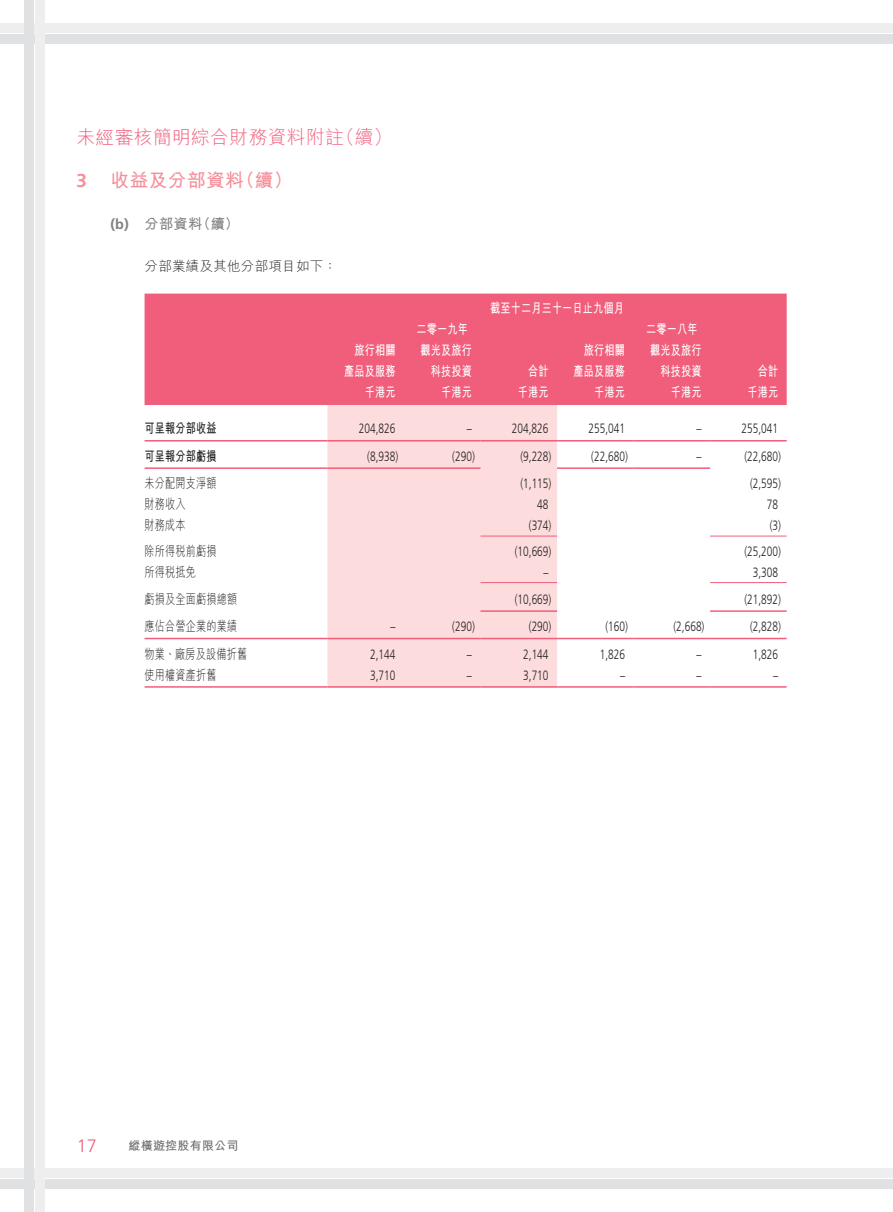
<style>
.page{position:relative;width:893px;height:1212px;background:#fff}
.page>*{position:absolute;margin:0;border:0;box-sizing:border-box;transform-origin:0 0}
.t1{font:300 18.75px "M Hei HK";letter-spacing:.02em;color:#f05e7b}
.t2{font:700 18.75px "M Hei HK";letter-spacing:.02em;color:#f4909b}
.t3{font:700 18.75px "Frutiger LT Std";color:#f4909b}
.t4{font:300 18px "Frutiger LT Std";color:#f05e7b}
.t5{font:700 14.25px "M Hei HK";color:#808285}
.t6{font:300 13.5px "Frutiger LT Std";color:#231f20;scale:.75 1}
.t7{font:700 13.5px/21px "M Hei HK";letter-spacing:.02em;color:#fff;text-align:right;scale:.75 1}
.t8{font:300 13.5px "M Hei HK";letter-spacing:.02em;color:#231f20;scale:.75 1}
.t9{font:300 13.5px "M Hei HK";letter-spacing:.02em;color:#231f20}
.t10{font:700 13.5px "M Hei HK";letter-spacing:.02em;color:#231f20;scale:.75 1}
.t11{font:700 12px "M Hei HK";letter-spacing:.02em;color:#6c6d70}
.s1{font-family:"Frutiger LT Std"}
</style>
<div class="page">
<div style="left:0;top:23px;width:893px;height:10px;background:#eeeeef"></div>
<div style="left:0;top:34px;width:893px;height:10px;background:#e0e1e3"></div>
<div style="left:0;top:1168px;width:893px;height:10px;background:#eeeeef"></div>
<div style="left:0;top:1179px;width:893px;height:10px;background:#e0e1e3"></div>
<div style="left:35px;top:0;width:9px;height:1212px;background:#eeeeef"></div>
<div style="left:24px;top:0;width:10px;height:1212px;background:#e0e1e3"></div>
<div style="left:145px;top:294px;width:642px;height:111px;background:#f05e7b"></div>
<div style="left:327px;top:405px;width:230px;height:281px;background:#fcdcdd"></div>
<hr style="left:145px;top:440px;width:182px;height:1px;background:#f05e7b">
<hr style="left:327px;top:440px;width:77px;height:1px;background:#f05e7b">
<hr style="left:404px;top:440px;width:76px;height:1px;background:#f05e7b">
<hr style="left:480px;top:440px;width:77px;height:1px;background:#f05e7b">
<hr style="left:557px;top:440px;width:77px;height:1px;background:#f05e7b">
<hr style="left:634px;top:440px;width:76px;height:1px;background:#f05e7b">
<hr style="left:710px;top:440px;width:77px;height:1px;background:#f05e7b">
<hr style="left:145px;top:467px;width:182px;height:2px;background:#f05e7b">
<hr style="left:327px;top:467px;width:77px;height:2px;background:#f05e7b">
<hr style="left:404px;top:467px;width:76px;height:2px;background:#f05e7b">
<hr style="left:557px;top:467px;width:77px;height:2px;background:#f05e7b">
<hr style="left:634px;top:467px;width:76px;height:2px;background:#f05e7b">
<hr style="left:480px;top:536px;width:77px;height:1px;background:#f05e7b">
<hr style="left:710px;top:536px;width:77px;height:1px;background:#f05e7b">
<hr style="left:480px;top:582px;width:77px;height:1px;background:#f05e7b">
<hr style="left:710px;top:582px;width:77px;height:1px;background:#f05e7b">
<hr style="left:480px;top:610px;width:77px;height:2px;background:#f05e7b">
<hr style="left:710px;top:610px;width:77px;height:2px;background:#f05e7b">
<hr style="left:145px;top:638px;width:182px;height:1px;background:#f05e7b">
<hr style="left:327px;top:638px;width:77px;height:1px;background:#f05e7b">
<hr style="left:404px;top:638px;width:76px;height:1px;background:#f05e7b">
<hr style="left:480px;top:638px;width:77px;height:1px;background:#f05e7b">
<hr style="left:557px;top:638px;width:77px;height:1px;background:#f05e7b">
<hr style="left:634px;top:638px;width:76px;height:1px;background:#f05e7b">
<hr style="left:710px;top:638px;width:77px;height:1px;background:#f05e7b">
<hr style="left:145px;top:686px;width:182px;height:2px;background:#f05e7b">
<hr style="left:327px;top:686px;width:77px;height:2px;background:#f05e7b">
<hr style="left:404px;top:686px;width:76px;height:2px;background:#f05e7b">
<hr style="left:480px;top:686px;width:77px;height:2px;background:#f05e7b">
<hr style="left:557px;top:686px;width:77px;height:2px;background:#f05e7b">
<hr style="left:634px;top:686px;width:76px;height:2px;background:#f05e7b">
<hr style="left:710px;top:686px;width:77px;height:2px;background:#f05e7b">
<h1 class="t1" style="left:77px;top:128px;width:317px">未經審核簡明綜合財務資料附註（續）</h1>
<h1 class="t3" style="left:77px;top:169px;width:12px">3</h1>
<h1 class="t2" style="left:111px;top:166px;width:183px">收益及分部資料（續）</h1>
<p class="t5" style="left:111px;top:213px;width:130px"><span class="s1">(b)</span> 分部資料（續）</p>
<p class="t9" style="left:145px;top:259px;width:194px">分部業績及其他分部項目如下：</p>
<p class="t7" style="left:490px;top:296px;width:180px">截至十二月三十一日止九個月</p>
<p class="t7" style="left:416px;top:317px;width:70px">二零一九年</p>
<p class="t7" style="left:646px;top:317px;width:70px">二零一八年</p>
<p class="t7" style="left:344px;top:338px;width:70px">旅行相關產品及服務</p>
<p class="t7" style="left:421px;top:338px;width:70px">觀光及旅行科技投資</p>
<p class="t7" style="left:528px;top:359px;width:29px">合計</p>
<p class="t7" style="left:574px;top:338px;width:70px">旅行相關產品及服務</p>
<p class="t7" style="left:650px;top:338px;width:70px">觀光及旅行科技投資</p>
<p class="t7" style="left:758px;top:359px;width:29px">合計</p>
<p class="t7" style="left:365px;top:380px;width:43px">千港元</p>
<p class="t7" style="left:441px;top:380px;width:43px">千港元</p>
<p class="t7" style="left:518px;top:380px;width:43px">千港元</p>
<p class="t7" style="left:594px;top:380px;width:43px">千港元</p>
<p class="t7" style="left:671px;top:380px;width:43px">千港元</p>
<p class="t7" style="left:747px;top:380px;width:43px">千港元</p>
<p class="t10" style="left:145px;top:419px;width:98px">可呈報分部收益</p>
<p class="t6" style="left:359px;top:421px;width:50px">204,826</p>
<p class="t6" style="left:467px;top:421px;width:8px">–</p>
<p class="t6" style="left:512px;top:421px;width:50px">204,826</p>
<p class="t6" style="left:588px;top:421px;width:50px">255,041</p>
<p class="t6" style="left:696px;top:421px;width:8px">–</p>
<p class="t6" style="left:741px;top:421px;width:50px">255,041</p>
<p class="t10" style="left:145px;top:446px;width:98px">可呈報分部虧損</p>
<p class="t6" style="left:367px;top:448px;width:43px">(8,938)</p>
<p class="t6" style="left:452px;top:448px;width:32px">(290)</p>
<p class="t6" style="left:520px;top:448px;width:43px">(9,228)</p>
<p class="t6" style="left:591px;top:448px;width:50px">(22,680)</p>
<p class="t6" style="left:696px;top:448px;width:8px">–</p>
<p class="t6" style="left:744px;top:448px;width:50px">(22,680)</p>
<p class="t8" style="left:145px;top:476px;width:98px">未分配開支淨額</p>
<p class="t6" style="left:520px;top:476px;width:43px">(1,115)</p>
<p class="t6" style="left:750px;top:476px;width:43px">(2,595)</p>
<p class="t8" style="left:145px;top:497px;width:56px">財務收入</p>
<p class="t6" style="left:537px;top:497px;width:17px">48</p>
<p class="t6" style="left:767px;top:497px;width:17px">78</p>
<p class="t8" style="left:145px;top:518px;width:56px">財務成本</p>
<p class="t6" style="left:529px;top:518px;width:32px">(374)</p>
<p class="t6" style="left:770px;top:518px;width:17px">(3)</p>
<p class="t8" style="left:145px;top:544px;width:98px">除所得稅前虧損</p>
<p class="t6" style="left:515px;top:543px;width:50px">(10,669)</p>
<p class="t6" style="left:744px;top:543px;width:50px">(25,200)</p>
<p class="t8" style="left:145px;top:565px;width:70px">所得稅抵免</p>
<p class="t6" style="left:543px;top:564px;width:8px">–</p>
<p class="t6" style="left:753px;top:564px;width:35px">3,308</p>
<p class="t8" style="left:145px;top:592px;width:125px">虧損及全面虧損總額</p>
<p class="t6" style="left:515px;top:591px;width:50px">(10,669)</p>
<p class="t6" style="left:744px;top:591px;width:50px">(21,892)</p>
<p class="t8" style="left:145px;top:619px;width:125px">應佔合營企業的業績</p>
<p class="t6" style="left:390px;top:619px;width:8px">–</p>
<p class="t6" style="left:452px;top:619px;width:32px">(290)</p>
<p class="t6" style="left:529px;top:619px;width:32px">(290)</p>
<p class="t6" style="left:605px;top:619px;width:32px">(160)</p>
<p class="t6" style="left:673px;top:619px;width:43px">(2,668)</p>
<p class="t6" style="left:750px;top:619px;width:43px">(2,828)</p>
<p class="t8" style="left:145px;top:647px;width:138px">物業、廠房及設備折舊</p>
<p class="t6" style="left:370px;top:646px;width:35px">2,144</p>
<p class="t6" style="left:467px;top:646px;width:8px">–</p>
<p class="t6" style="left:523px;top:646px;width:35px">2,144</p>
<p class="t6" style="left:600px;top:646px;width:35px">1,826</p>
<p class="t6" style="left:696px;top:646px;width:8px">–</p>
<p class="t6" style="left:753px;top:646px;width:35px">1,826</p>
<p class="t8" style="left:145px;top:668px;width:98px">使用權資產折舊</p>
<p class="t6" style="left:370px;top:667px;width:35px">3,710</p>
<p class="t6" style="left:467px;top:667px;width:8px">–</p>
<p class="t6" style="left:523px;top:667px;width:35px">3,710</p>
<p class="t6" style="left:620px;top:667px;width:8px">–</p>
<p class="t6" style="left:696px;top:667px;width:8px">–</p>
<p class="t6" style="left:773px;top:667px;width:8px">–</p>
<h2 class="t4" style="left:77px;top:1135px;width:22px">17</h2>
<p class="t11" style="left:129px;top:1137px;width:111px">縱橫遊控股有限公司</p>
</div>
